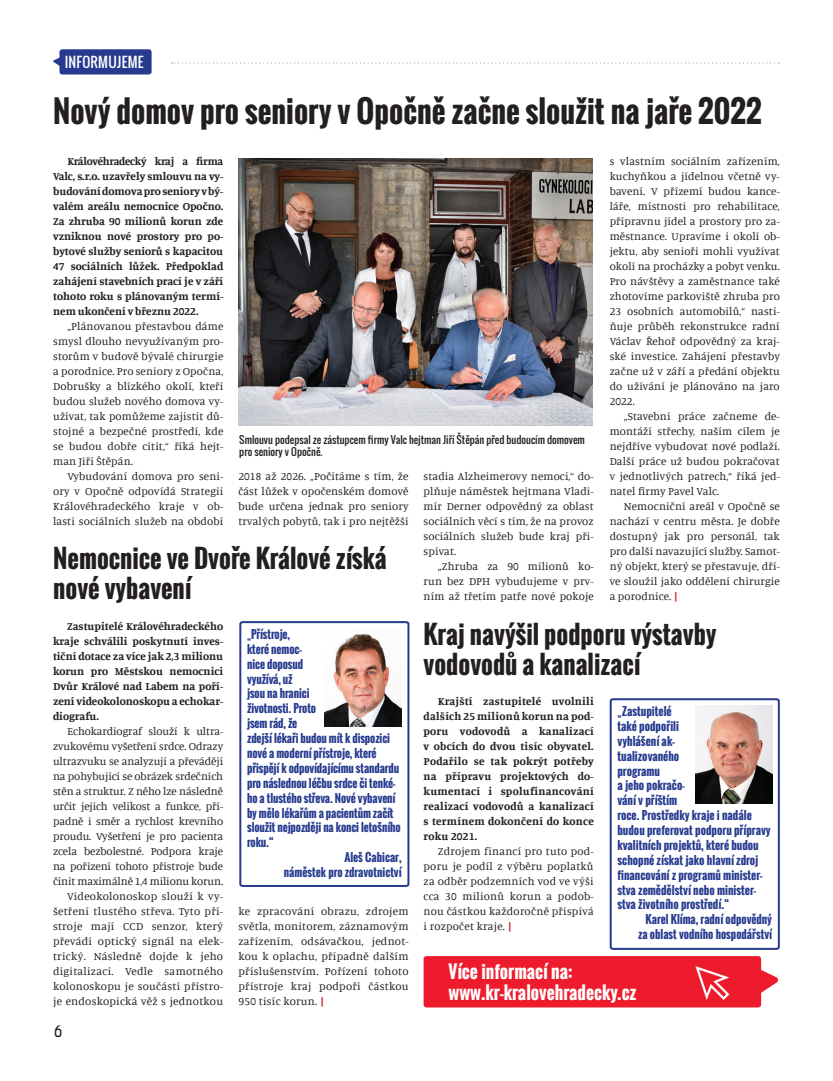
<style>
.page{position:relative;width:833px;height:1081px;background:#fff}
.page>*{position:absolute;margin:0;border:0;box-sizing:border-box;transform-origin:0 0}
.t1{font:700 30px "Oswald";color:#231f20}
.t2{font:700 25px/30px "Oswald";color:#231f20}
.t3{font:700 17.5px/21px "Oswald";color:#fff}
.t4{font:15px "Kelson Sans";color:#231f20}
.t5{font:13.75px "Oswald";letter-spacing:.02em;color:#fff}
.t6{font:11.25px/15px "Manuale";letter-spacing:.01em;color:#231f20;text-align:justify}
.t7{font:700 11.25px/15px "Manuale";color:#231f20;text-align:justify}
.t8{font:700 11.25px/14.9px "Oswald";letter-spacing:-.005em;color:#263a8f}
.t9{font:11.25px/15px "Manuale";letter-spacing:-.01em;color:#231f20;text-align:right}
.t10{font:10px/12px "Oswald";color:#231f20}
.s1{font-weight:700;color:#d1232a}
</style>
<div class="page">
<svg style="left:53px;top:58px;width:6px;height:8px"></svg>
<div style="left:59px;top:49px;width:93px;height:25px;background:#263a8f;border-radius:3px"></div>
<svg style="left:239px;top:621px;width:171px;height:266px"></svg>
<svg style="left:172px;top:62px;width:607px;height:2px"></svg>
<img style="left:325px;top:628px;width:77px;height:99px">
<img style="left:238px;top:159px;width:354px;height:266px">
<svg style="left:609px;top:698px;width:171px;height:252px"></svg>
<img style="left:695px;top:705px;width:77px;height:99px">
<div style="left:423px;top:956px;width:338px;height:51px;background:#ee1b2c;border-radius:3px"></div>
<svg style="left:695px;top:962px;width:83px;height:44px"></svg>
<p class="t5" style="left:65px;top:52px;width:81px">informujeme</p>
<h1 class="t1" style="left:53px;top:89px;width:710px">Nový domov pro seniory v Opočně začne sloužit na jaře 2022</h1>
<p class="t7" style="left:53px;top:153px;width:172px;text-indent:14px">Královéhradecký kraj a firma Valc, s.r.o. uzavřely smlouvu na vy&shy;budování domova pro seniory v bý&shy;valém areálu nemocnice Opočno.<br>Za zhruba 90 milionů korun zde vzniknou nové prostory pro po&shy;bytové služby seniorů s kapacitou 47 sociálních lůžek. Předpoklad zahájení stavebních prací je v září tohoto roku s plánovaným termí&shy;nem ukončení v březnu 2022.</p>
<p class="t6" style="left:53px;top:318px;width:172px;text-indent:14px">„Plánovanou přestavbou dáme smysl dlouho nevyužívaným pro&shy;storům v budově bývalé chirurgie a porodnice. Pro seniory z Opočna, Dobrušky a blízkého okolí, kteří budou služeb nového domova vy&shy;užívat, tak pomůžeme zajistit dů&shy;stojné a bezpečné prostředí, kde se budou dobře cítit,“ říká hejt&shy;man Jiří Štěpán.</p>
<p class="t6" style="left:53px;top:468px;width:172px;text-indent:14px">Vybudování domova pro seni&shy;ory v Opočně odpovídá Strategii Královéhradeckého kraje v ob&shy;lasti sociálních služeb na období</p>
<p class="t6" style="left:238px;top:468px;width:172px">2018 až 2026. „Počítáme s tím, že část lůžek v opočenském domově bude určena jednak pro seniory trvalých pobytů, tak i pro nejtěžší</p>
<p class="t6" style="left:423px;top:468px;width:172px">stadia Alzheimerovy nemoci,“ do&shy;plňuje náměstek hejtmana Vladi&shy;mír Derner odpovědný za oblast sociálních věcí s tím, že na provoz sociálních služeb bude kraj při&shy;spívat.</p>
<p class="t6" style="left:423px;top:558px;width:172px;text-indent:14px">„Zhruba za 90 milionů ko&shy;run bez DPH vybudujeme v prv&shy;ním až třetím patře nové pokoje</p>
<h2 class="t2" style="left:423px;top:620px;width:294px">Kraj navýšil podporu výstavby vodovodů a kanalizací</h2>
<p class="t7" style="left:423px;top:693px;width:172px;text-indent:14px">Krajští zastupitelé uvolnili dalších 25 milionů korun na pod&shy;poru vodovodů a kanalizací v obcích do dvou tisíc obyvatel.<br>Podařilo se tak pokrýt potřeby na přípravu projektových do&shy;kumentací i spolufinancování realizací vodovodů a kanalizací s termínem dokončení do konce roku 2021.</p>
<p class="t6" style="left:423px;top:843px;width:172px;text-indent:14px">Zdrojem financí pro tuto pod&shy;poru je podíl z výběru poplatků za odběr podzemních vod ve výši cca 30 milionů korun a podob&shy;nou částkou každoročně přispívá i rozpočet kraje. <span class="s1">|</span></p>
<p class="t6" style="left:609px;top:153px;width:172px">s vlastním sociálním zařízením, kuchyňkou a jídelnou včetně vy&shy;bavení. V přízemí budou kance&shy;láře, místnosti pro rehabilitace, přípravnu jídel a prostory pro za&shy;městnance. Upravíme i okolí ob&shy;jektu, aby senioři mohli využívat okolí na procházky a pobyt venku.<br>Pro návštěvy a zaměstnance také zhotovíme parkoviště zhruba pro 23 osobních automobilů,“ nasti&shy;ňuje průběh rekonstrukce radní Václav Řehoř odpovědný za kraj&shy;ské investice. Zahájení přestavby začne už v září a předání objektu do užívání je plánováno na jaro 2022.</p>
<p class="t6" style="left:609px;top:408px;width:172px;text-indent:14px">„Stavební práce začneme de&shy;montáží střechy, naším cílem je nejdříve vybudovat nové podlaží.<br>Další práce už budou pokračovat v jednotlivých patrech,“ říká jed&shy;natel firmy Pavel Valc.</p>
<p class="t6" style="left:609px;top:498px;width:172px;text-indent:14px">Nemocniční areál v Opočně se nachází v centru města. Je dobře dostupný jak pro personál, tak pro další navazující služby. Samot&shy;ný objekt, který se přestavuje, dří&shy;ve sloužil jako oddělení chirurgie a porodnice. <span class="s1">|</span></p>
<p class="t10" style="left:239px;top:434px;width:347px">Smlouvu podepsal ze zástupcem firmy Valc hejtman Jiří Štěpán před budoucím domovem pro seniory v Opočně.</p>
<h2 class="t2" style="left:53px;top:543px;width:335px">Nemocnice ve Dvoře Králové získá nové vybavení</h2>
<p class="t7" style="left:53px;top:618px;width:172px;text-indent:14px">Zastupitelé Královéhradeckého kraje schválili poskytnutí inves&shy;tiční dotace za více jak 2,3 milionu korun pro Městskou nemocnici Dvůr Králové nad Labem na poří&shy;zení videokolonoskopu a echokar&shy;diografu.</p>
<p class="t9" style="left:53px;top:723px;width:172px">Echokardiograf slouží k ultra&shy;zvukovému vyšetření srdce. Odrazy ultrazvuku se analyzují a převádějí na pohybující se obrázek srdečních stěn a struktur. Z něho lze následně určit jejich velikost a funkce, pří&shy;padně i směr a rychlost krevního proudu. Vyšetření je pro pacienta zcela bezbolestné. Podpora kraje na pořízení tohoto přístroje bude činit maximálně 1,4 milionu korun.<br>Videokolonoskop slouží k vy&shy;šetření tlustého střeva. Tyto pří&shy;stroje mají CCD senzor, který převádí optický signál na elek&shy;trický. Následně dojde k jeho digitalizaci. Vedle samotného kolonoskopu je součástí přístro&shy;je endoskopická věž s jednotkou</p>
<p class="t8" style="left:247px;top:627px;width:45px">„Přístroje,</p>
<p class="t8" style="left:247px;top:642px;width:56px">které nemoc-</p>
<p class="t8" style="left:247px;top:656px;width:57px">nice doposud</p>
<p class="t8" style="left:247px;top:671px;width:47px">využívá, už</p>
<p class="t8" style="left:247px;top:686px;width:64px">jsou na hranici</p>
<p class="t8" style="left:247px;top:701px;width:71px">životnosti. Proto</p>
<p class="t8" style="left:247px;top:716px;width:52px">jsem rád, že</p>
<p class="t8" style="left:247px;top:731px;width:144px">zdejší lékaři budou mít k dispozici</p>
<p class="t8" style="left:247px;top:746px;width:131px">nové a moderní přístroje, které</p>
<p class="t8" style="left:247px;top:761px;width:154px">přispějí k odpovídajícímu standardu</p>
<p class="t8" style="left:247px;top:775px;width:150px">pro následnou léčbu srdce či tenké-</p>
<p class="t8" style="left:247px;top:790px;width:150px">ho a tlustého střeva. Nové vybavení</p>
<p class="t8" style="left:247px;top:805px;width:148px">by mělo lékařům a pacientům začít</p>
<p class="t8" style="left:247px;top:820px;width:155px">sloužit nejpozději na konci letošního</p>
<p class="t8" style="left:247px;top:835px;width:29px">roku.“</p>
<p class="t8" style="left:344px;top:850px;width:59px">Aleš Cabicar,</p>
<p class="t8" style="left:284px;top:865px;width:119px">náměstek pro zdravotnictví</p>
<p class="t8" style="left:617px;top:704px;width:155px">„Zastupitelé<br>také podpořili<br>vyhlášení ak-<br>tualizovaného<br>programu<br>a jeho pokračo-<br>vání v příštím<br>roce. Prostředky kraje i nadále budou preferovat podporu přípravy kvalitních projektů, které budou schopné získat jako hlavní zdroj financování z programů minister&shy;stva zemědělství nebo minister&shy;stva životního prostředí.“</p>
<p class="t8" style="left:638px;top:912px;width:135px;text-align:right">Karel Klíma, radní odpovědný za oblast vodního hospodářství</p>
<h3 class="t3" style="left:448px;top:961px;width:190px">Více informací na: www.kr-kralovehradecky.cz</h3>
<p class="t6" style="left:238px;top:903px;width:172px">ke zpracování obrazu, zdrojem světla, monitorem, záznamovým zařízením, odsávačkou, jednot&shy;kou k oplachu, případně dalším příslušenstvím. Pořízení tohoto přístroje kraj podpoří částkou 950 tisíc korun. <span class="s1">|</span></p>
<h3 class="t4" style="left:54px;top:1022px;width:10px">6</h3>
</div>
